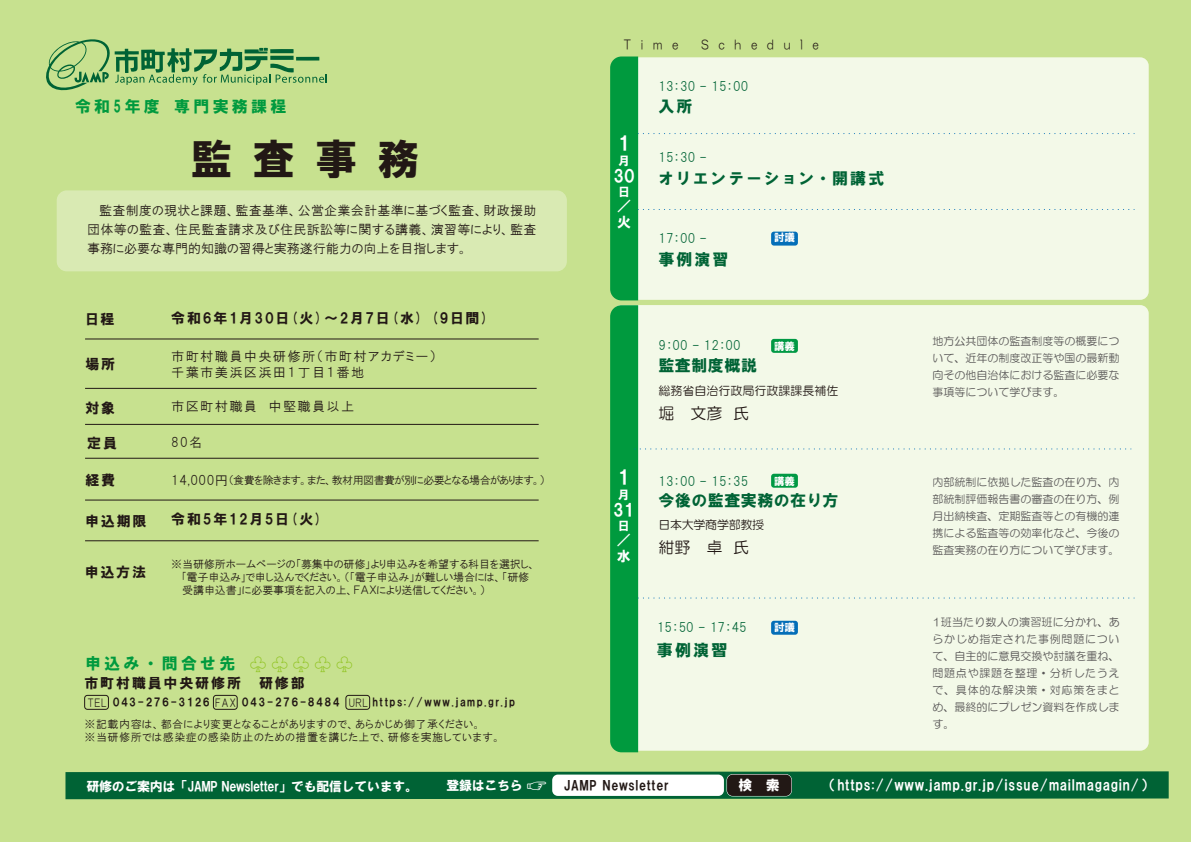
<style>
.page{position:relative;width:1191px;height:842px;background:#c7e18f}
.page>*{position:absolute;margin:0;border:0;box-sizing:border-box;transform-origin:0 0}
.t1{font:42px "HG Soei Kakugothic UB";color:#221815}
.t2{font:19px "HGP Soei Kakugothic UB";color:#fff}
.t3{font:17px "HGP Soei Kakugothic UB";color:#fff}
.t4{font:16px "HG Soei Kakugothic UB";letter-spacing:.2em;color:#009a3e}
.t5{font:16px "HG Soei Kakugothic UB";letter-spacing:.035em;color:#006335}
.t6{font:16px "HG Soei Kakugothic UB";letter-spacing:.105em;color:#006335}
.t7{font:16px "HG Maru Gothic MPRO";color:#221815}
.t8{font:16px "DH Gothic EB WINP RKSJ H";color:#006335}
.t9{font:14px "HGS Soei Kakugothic UB";letter-spacing:.125em;color:#221815}
.t10{font:14px "HGS Soei Kakugothic UB";letter-spacing:.05em;color:#fff}
.t11{font:14px/15.4px "HGP Soei Kakugothic UB";color:#fff}
.t12{font:13.2px/15.8px "HGP Gothic M";letter-spacing:.1em;color:#221815}
.t13{font:13px/19px "HGP Gothic M";color:#221815;text-align:justify}
.t14{font:13px "HGP Gothic M";color:#006335}
.t15{font:13px "HGS Soei Kakugothic UB";letter-spacing:-.025em;color:#fff}
.t16{font:13px "HGS Soei Kakugothic UB";letter-spacing:.05em;color:#221815}
.t17{font:12.5px "HG Maru Gothic MPRO";letter-spacing:1em;color:#221815;scale:.8 1}
.t18{font:12px "HG Maru Gothic MPRO";color:#221815}
.t19{font:12px "HG Maru Gothic MPRO";letter-spacing:-.025em;color:#221815}
.t20{font:12px "HGP Soei Kakugothic UB";color:#fff}
.t21{font:11px/17px "HG Maru Gothic MPRO";color:#595757;text-align:justify}
.t22{font:11px/13.2px "HGP Gothic M";letter-spacing:.025em;color:#221815;text-align:justify}
.t23{font:11px/13.2px "HGP Gothic M";letter-spacing:.05em;color:#221815}
.t24{font:11px "HGS Soei Kakugothic UB";letter-spacing:.125em;color:#221815}
.t25{font:11px "HGP Gothic M";letter-spacing:-.05em;color:#221815}
.t26{font:10.5px "HG Soei Kakugothic UB";color:#fff}
.s1{font-size:13.2px}
.s2{font-family:"Koz Go Pr 6 N";font-size:18px;color:#8fc31f}
.s3{font-family:"HGP Gothic M"}
.s4{color:#fff}
.s5{font-size:20px;color:#fff}
</style>
<div class="page">
<div style="left:57px;top:190px;width:510px;height:81px;background:#d9eab3;border-radius:10px"></div>
<div style="left:612px;top:57px;width:536px;height:243px;background:#f3f9e8;border-radius:9px"></div>
<div style="left:612px;top:305px;width:536px;height:446px;background:#f3f9e8;border-radius:9px"></div>
<hr style="left:85px;top:339px;width:453px;height:1px;background:#221815">
<hr style="left:85px;top:541px;width:453px;height:1px;background:#221815">
<hr style="left:85px;top:424px;width:453px;height:1px;background:#221815">
<hr style="left:85px;top:458px;width:453px;height:1px;background:#221815">
<hr style="left:85px;top:500px;width:453px;height:1px;background:#221815">
<hr style="left:85px;top:388px;width:451px;height:1px;background:#221815">
<svg style="left:46px;top:39px;width:281px;height:52px"></svg>
<svg style="left:610px;top:57px;width:525px;height:695px"></svg>
<svg style="left:65px;top:771px;width:1103px;height:28px;background:#076838"></svg>
<div style="left:552px;top:774px;width:172px;height:22px;background:#fff;border-radius:6px"></div>
<div style="left:726px;top:774px;width:66px;height:22px;border:1px solid #fff;border-radius:6px"></div>
<div style="left:727px;top:774px;width:64px;height:22px;background:#221815;border-radius:6px"></div>
<div style="left:84px;top:695px;width:25px;height:14px;border:1px solid #221815;border-radius:3px"></div>
<div style="left:213px;top:695px;width:24px;height:14px;border:1px solid #221815;border-radius:3px"></div>
<div style="left:346px;top:695px;width:24px;height:14px;border:1px solid #221815;border-radius:3px"></div>
<p class="t17" style="left:624px;top:38px;width:69px">Time</p>
<p class="t17" style="left:701px;top:38px;width:148px">Schedule</p>
<h3 class="t4" style="left:75px;top:98px;width:213px">令和5年度 専門実務課程</h3>
<h1 class="t1" style="left:190px;top:138px;width:230px">監査事務</h1>
<p class="t13" style="left:87px;top:201px;width:451px;text-indent:12px">監査制度の現状と課題、監査基準、公営企業会計基準に基づく監査、財政援助団体等の監査、住民監査請求及び住民訴訟等に関する講義、演習等により、監査事務に必要な専門的知識の習得と実務遂行能力の向上を目指します。</p>
<p class="t9" style="left:85px;top:312px;width:31px">日程</p>
<p class="t9" style="left:171px;top:311px;width:319px">令和6年1月30日(火)～2月7日(水) (9日間)</p>
<p class="t9" style="left:85px;top:357px;width:31px">場所</p>
<p class="t12" style="left:171px;top:348px;width:266px">市町村職員中央研修所（市町村アカデミー）千葉市美浜区浜田１丁目１番地</p>
<p class="t9" style="left:85px;top:401px;width:31px">対象</p>
<p class="t12" style="left:171px;top:398px;width:185px">市区町村職員　中堅職員以上</p>
<p class="t9" style="left:87px;top:436px;width:31px">定員</p>
<p class="t12" style="left:171px;top:435px;width:33px">80名</p>
<p class="t9" style="left:85px;top:473px;width:31px">経費</p>
<p class="t25" style="left:171px;top:475px;width:382px"><span class="s1">14,000円</span>（食費を除きます。また、教材用図書費が別に必要となる場合があります。）　</p>
<p class="t9" style="left:85px;top:513px;width:63px">申込期限</p>
<p class="t9" style="left:171px;top:512px;width:153px">令和5年12月5日(火)</p>
<p class="t9" style="left:85px;top:565px;width:63px">申込方法</p>
<p class="t22" style="left:182px;top:557px;width:356px;text-indent:-11px">※当研修所ホームページの「募集中の研修」より申込みを希望する科目を選択し、｢電子申込み｣で申し込んでください。（「電子申込み」が難しい場合には、「研修　受講申込書」に必要事項を記入の上、ＦＡＸにより送信してください。）</p>
<h3 class="t4" style="left:85px;top:655px;width:270px">申込み・問合せ先 <span class="s2">♧♧♧♧♧</span></h3>
<p class="t9" style="left:84px;top:676px;width:222px">市町村職員中央研修所　研修部</p>
<p class="t24" style="left:87px;top:696px;width:429px"><span class="s3">TEL</span> 043-276-3126 <span class="s3">FAX</span> 043-276-8484 <span class="s3">URL</span> https://www.jamp.gr.jp</p>
<p class="t23" style="left:85px;top:717px;width:418px">※記載内容は、都合により変更となることがありますので、あらかじめ御了承ください。<br>※当研修所では感染症の感染防止のための措置を講じた上で、研修を実施しています。</p>
<h2 class="t2" style="left:618px;top:134px;width:10px">1</h2>
<p class="t20" style="left:618px;top:154px;width:11px">月</p>
<h3 class="t3" style="left:613px;top:167px;width:23px">30</h3>
<p class="t20" style="left:618px;top:186px;width:12px">日</p>
<p class="t11" style="left:617px;top:198px;width:15px">／火</p>
<p class="t14" style="left:658px;top:80px;width:91px">13：30 - 15：00</p>
<h3 class="t5" style="left:658px;top:99px;width:36px">入所</h3>
<p class="t14" style="left:658px;top:151px;width:50px">15：30 -</p>
<h3 class="t6" style="left:658px;top:170px;width:228px">オリエンテーション・開講式</h3>
<p class="t14" style="left:658px;top:232px;width:50px">17：00 -</p>
<p class="t26" style="left:774px;top:232px;width:22px">討議</p>
<h3 class="t5" style="left:658px;top:251px;width:72px">事例演習</h3>
<h2 class="t2" style="left:618px;top:468px;width:10px">1</h2>
<p class="t20" style="left:618px;top:489px;width:11px">月</p>
<h3 class="t3" style="left:613px;top:501px;width:23px">31</h3>
<p class="t20" style="left:618px;top:520px;width:12px">日</p>
<p class="t11" style="left:617px;top:532px;width:15px">／水</p>
<p class="t14" style="left:658px;top:339px;width:84px">9：00 - 12：00</p>
<h3 class="t5" style="left:658px;top:357px;width:100px">監査制度概説</h3>
<p class="t18" style="left:658px;top:385px;width:181px">総務省自治行政局行政課課長補佐</p>
<h3 class="t7" style="left:658px;top:405px;width:92px">堀　文彦 氏</h3>
<p class="t26" style="left:774px;top:341px;width:22px">講義</p>
<p class="t14" style="left:658px;top:475px;width:91px">13：00 - 15：35</p>
<h3 class="t5" style="left:658px;top:492px;width:181px">今後の監査実務の在り方</h3>
<p class="t26" style="left:774px;top:475px;width:22px">講義</p>
<p class="t19" style="left:658px;top:518px;width:107px">日本大学商学部教授</p>
<h3 class="t7" style="left:658px;top:539px;width:92px">紺野　卓 氏</h3>
<p class="t14" style="left:657px;top:621px;width:91px">15：50 - 17：45</p>
<h3 class="t8" style="left:657px;top:642px;width:72px">事例演習</h3>
<p class="t26" style="left:774px;top:621px;width:22px">討議</p>
<p class="t21" style="left:932px;top:333px;width:188px">地方公共団体の監査制度等の概要について、近年の制度改正等や国の最新動向その他自治体における監査に必要な事項等について学びます。</p>
<p class="t21" style="left:932px;top:473px;width:188px">内部統制に依拠した監査の在り方、内部統制評価報告書の審査の在り方、例月出納検査、定期監査等との有機的連携による監査等の効率化など、今後の監査実務の在り方について学びます。</p>
<p class="t21" style="left:932px;top:614px;width:189px">1班当たり数人の演習班に分かれ、あらかじめ指定された事例問題について、自主的に意見交換や討議を重ね、問題点や課題を整理・分析したうえで、具体的な解決策・対応策をまとめ、最終的にプレゼン資料を作成します。</p>
<p class="t15" style="left:87px;top:780px;width:333px">研修のご案内は「JAMP Newsletter」でも配信しています。</p>
<p class="t16" style="left:446px;top:779px;width:223px"><span class="s4">登録はこちら</span> <span class="s5">☞</span> JAMP Newsletter</p>
<p class="t10" style="left:738px;top:778px;width:43px">検　索</p>
<p class="t10" style="left:822px;top:778px;width:333px">（https://www.jamp.gr.jp/issue/mailmagagin/）</p>
</div>
